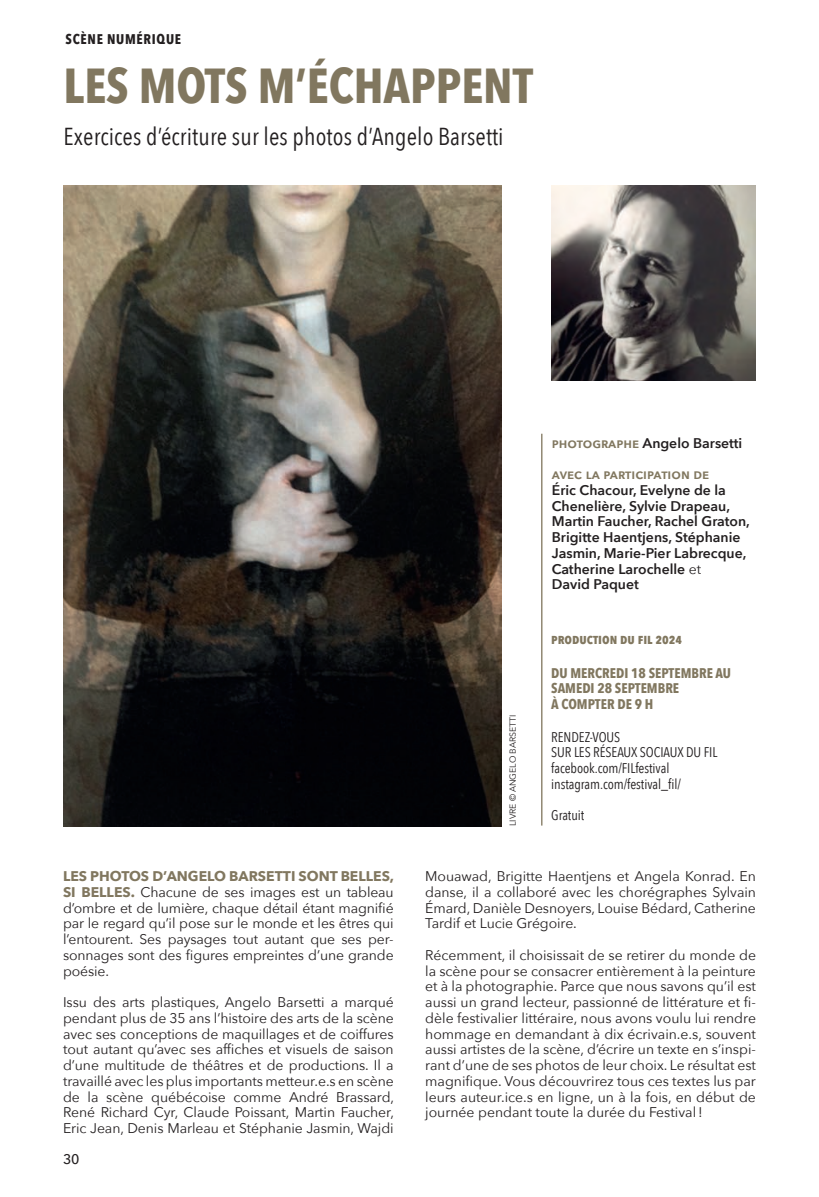
<style>
.page{position:relative;width:819px;height:1197px;background:#fff}
.page>*{position:absolute;margin:0;border:0;box-sizing:border-box;transform-origin:0 0}
.t1{font:700 49px "Avenir Next Condensed";color:#81775f}
.t2{font:24.5px "Avenir Next Condensed";letter-spacing:.005em;color:#231f20}
.t3{font:14px/15.8px "Avenir Next";letter-spacing:-.005em;color:#231f20;text-align:justify}
.t4{font:600 14px/15.8px "Avenir Next";color:#231f20}
.t5{font:14px/15.8px "Avenir Next Condensed";letter-spacing:-.005em;color:#231f20}
.t6{font:700 14px/15.8px "Avenir Next Condensed";color:#81775f}
.t7{font:600 14px "Avenir Next";letter-spacing:.01em;color:#81775f}
.t8{font:700 14px "Avenir Next Condensed";letter-spacing:.05em;color:#231f20}
.t9{font:500 14px "Avenir Next";color:#231f20}
.t10{font:8.75px "Avenir Next";color:#231f20}
.s1{color:#81775f}
.s2{font-weight:400}
.s3{font-weight:700;color:#81775f}
</style>
<div class="page">
<img style="left:64px;top:186px;width:437px;height:640px">
<hr style="left:541px;top:434px;width:1px;height:392px;background:#81775f">
<img style="left:551px;top:185px;width:204px;height:196px">
<p class="t8" style="left:66px;top:30px;width:117px">SCÈNE NUMÉRIQUE</p>
<h1 class="t1" style="left:64px;top:56px;width:471px">LES MOTS M’ÉCHAPPENT</h1>
<h2 class="t2" style="left:64px;top:116px;width:442px">Exercices d’écriture sur les photos d’Angelo Barsetti</h2>
<p class="t10" style="left:505px;top:826px;width:113px;rotate:-90deg">LIVRE © ANGELO BARSETTI</p>
<p class="t4" style="left:552px;top:435px;width:192px"><span class="s1">photographe</span> Angelo Barsetti</p>
<p class="t7" style="left:552px;top:462px;width:159px">avec la participation de</p>
<p class="t4" style="left:552px;top:482px;width:200px">Éric Chacour, Evelyne de la<br>Chenelière, Sylvie Drapeau,<br>Martin Faucher, Rachel Graton,<br>Brigitte Haentjens, Stéphanie<br>Jasmin, Marie-Pier Labrecque,<br>Catherine Larochelle <span class="s2">et<br></span>David Paquet</p>
<p class="t6" style="left:551px;top:631px;width:132px">production du fil 2024</p>
<p class="t6" style="left:551px;top:665px;width:181px">DU MERCREDI 18 SEPTEMBRE AU<br>SAMEDI 28 SEPTEMBRE<br>À COMPTER DE 9 H</p>
<p class="t5" style="left:551px;top:728px;width:168px">RENDEZ-VOUS<br>SUR LES RÉSEAUX SOCIAUX DU FIL facebook.com/FILfestival instagram.com/festival_fil/</p>
<p class="t5" style="left:551px;top:807px;width:35px">Gratuit</p>
<p class="t3" style="left:63px;top:868px;width:333px"><span class="s3">LES PHOTOS D’ANGELO BARSETTI SONT BELLES, SI BELLES.</span> Chacune de ses images est un tableau d’ombre et de lumière, chaque détail étant magnifié par le regard qu’il pose sur le monde et les êtres qui l’entourent. Ses paysages tout autant que ses per&shy;sonnages sont des figures empreintes d’une grande poésie.</p>
<p class="t3" style="left:63px;top:994px;width:333px">Issu des arts plastiques, Angelo Barsetti a marqué pendant plus de 35 ans l’histoire des arts de la scène avec ses conceptions de maquillages et de coiffures tout autant qu’avec ses affiches et visuels de saison d’une multitude de théâtres et de productions. Il a travaillé avec les plus importants metteur.e.s en scène de la scène québécoise comme André Brassard, René Richard Cyr, Claude Poissant, Martin Faucher, Eric Jean, Denis Marleau et Stéphanie Jasmin, Wajdi</p>
<p class="t9" style="left:63px;top:1148px;width:18px">30</p>
<p class="t3" style="left:425px;top:868px;width:332px">Mouawad, Brigitte Haentjens et Angela Konrad. En danse, il a collaboré avec les chorégraphes Sylvain Émard, Danièle Desnoyers, Louise Bédard, Catherine Tardif et Lucie Grégoire.</p>
<p class="t3" style="left:425px;top:946px;width:332px">Récemment, il choisissait de se retirer du monde de la scène pour se consacrer entièrement à la peinture et à la photographie. Parce que nous savons qu’il est aussi un grand lecteur, passionné de littérature et fi&shy;dèle festivalier littéraire, nous avons voulu lui rendre hommage en demandant à dix écrivain.e.s, souvent aussi artistes de la scène, d’écrire un texte en s’inspi&shy;rant d’une de ses photos de leur choix. Le résultat est magnifique. Vous découvrirez tous ces textes lus par leurs auteur.ice.s en ligne, un à la fois, en début de journée pendant toute la durée du Festival!</p>
</div>
